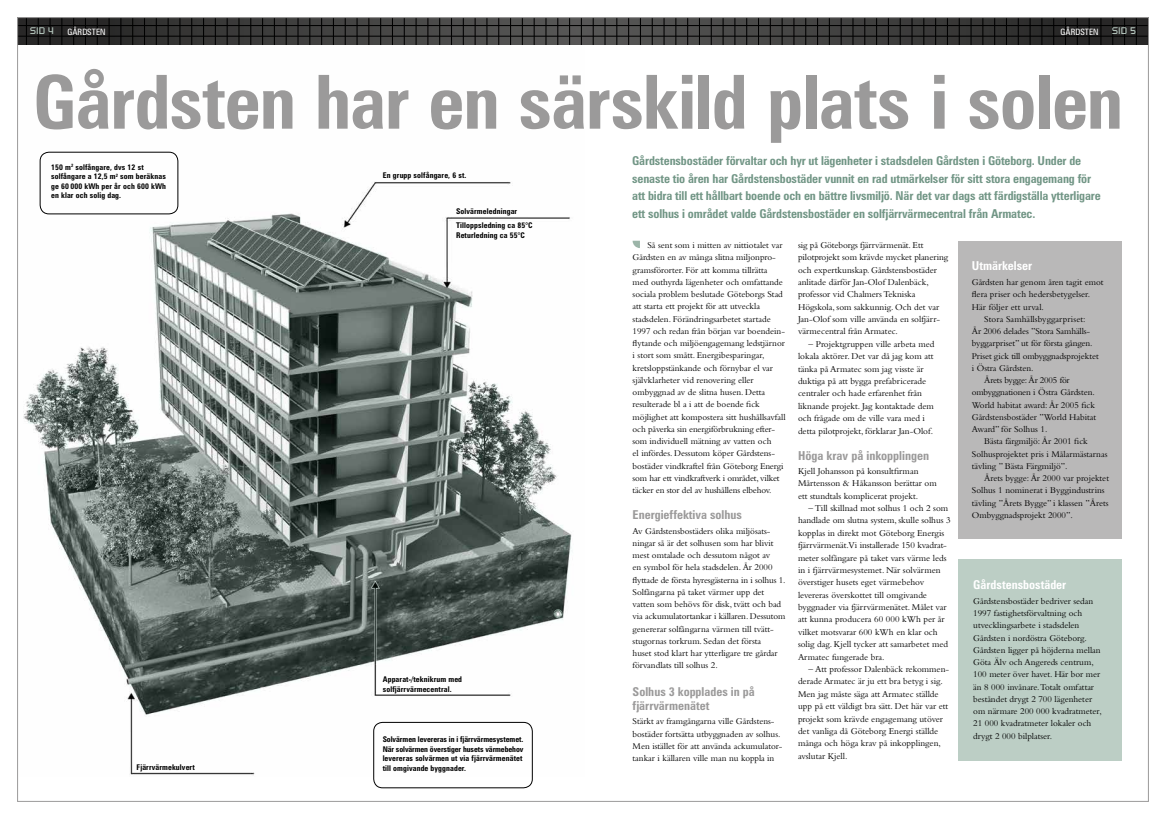
<style>
.page{position:relative;width:1166px;height:819px;background:#fff}
.page>*{position:absolute;margin:0;border:0;box-sizing:border-box;transform-origin:0 0}
.t1{font:700 condensed 74.64px "Zurich BT";letter-spacing:-.015em;color:#9b9a9a}
.t2{font:700 condensed 12.34px "Zurich BT";color:#9b9a9a}
.t3{font:700 condensed 12.25px/17.5px "Zurich BT";letter-spacing:-.01em;color:#729686}
.t4{font:700 condensed 12.25px/14px "Zurich BT";color:#9b9a9a}
.t5{font:700 condensed 12.25px "Zurich BT";color:#fff}
.t6{font:9.45px "Russell Square";color:#bccec5}
.t7{font:9.28px/12.3px "Bembo";color:#000}
.t8{font:9.19px/12.2px "Bembo";color:#000}
.t9{font:9.19px "Bembo";letter-spacing:-.02em;color:#000}
.t10{font:condensed 8.75px "Zurich BT";color:#fff}
.t11{font:700 condensed 7.88px/9.6px "Zurich BT";letter-spacing:.015em;color:#000}
</style>
<div class="page">
<img style="left:23px;top:151px;width:549px;height:626px">
<div style="left:958px;top:241px;width:164px;height:297px;background:#b9b8b8"></div>
<svg style="left:19px;top:19px;width:1127px;height:26px"></svg>
<hr style="left:17px;top:36px;width:1131px;height:1px;background:#000">
<hr style="left:17px;top:25px;width:1131px;height:1px;background:#000">
<svg style="left:632px;top:241px;width:8px;height:7px"></svg>
<div style="left:958px;top:559px;width:164px;height:201px;background:#bccec5"></div>
<div style="left:40px;top:152px;width:138px;height:62px;border:1px solid #000;border-radius:9px"></div>
<div style="left:373px;top:722px;width:159px;height:66px;border:1px solid #000;border-radius:9px"></div>
<svg style="left:554px;top:609px;width:8px;height:9px"></svg>
<p class="t10" style="left:67px;top:26px;width:39px">GÅRDSTEN</p>
<p class="t10" style="left:1060px;top:26px;width:39px">GÅRDSTEN</p>
<h1 class="t1" style="left:33px;top:57px;width:1092px">Gårdsten har en särskild plats i solen</h1>
<p class="t3" style="left:632px;top:152px;width:470px">Gårdstensbostäder förvaltar och hyr ut lägenheter i stadsdelen Gårdsten i Göteborg. Under de senaste tio åren har Gårdstensbostäder vunnit en rad utmärkelser för sitt stora engagemang för att bidra till ett hållbart boende och en bättre livsmiljö. När det var dags att färdigställa ytterligare ett solhus i området valde Gårdstensbostäder en solfjärrvärmecentral från Armatec.</p>
<p class="t8" style="left:632px;top:239px;width:154px;text-indent:15px">Så sent som i mitten av nittiotalet var Gårdsten en av många slitna miljonpro&shy;gramsförorter. För att komma tillrätta med outhyrda lägenheter och omfattande sociala problem beslutade Göteborgs Stad att starta ett projekt för att utveckla stadsdelen. Förändringsarbetet startade 1997 och redan från början var boendein&shy;flytande och miljöengagemang ledstjärnor i stort som smått. Energibesparingar, kretsloppstänkande och förnybar el var självklarheter vid renovering eller ombyggnad av de slitna husen. Detta resulterade bl a i att de boende fick möjlighet att kompostera sitt hushållsavfall och påverka sin energiförbrukning efter&shy;som individuell mätning av vatten och<br>el infördes. Dessutom köper Gårdstens&shy;bostäder vindkraftel från Göteborg Energi som har ett vindkraftverk i området, vilket täcker en stor del av hushållens elbehov.</p>
<h3 class="t4" style="left:632px;top:508px;width:111px">Energieffektiva solhus</h3>
<p class="t8" style="left:632px;top:524px;width:154px">Av Gårdstensbostäders olika miljösats&shy;ningar så är det solhusen som har blivit mest omtalade och dessutom något av<br>en symbol för hela stadsdelen. År 2000 flyttade de första hyresgästerna in i solhus 1.<br>Solfångarna på taket värmer upp det vatten som behövs för disk, tvätt och bad via ackumulatortankar i källaren. Dessutom genererar solfångarna värmen till tvätt&shy;stugornas torkrum. Sedan det första<br>huset stod klart har ytterligare tre gårdar förvandlats till solhus 2.</p>
<h3 class="t4" style="left:632px;top:684px;width:124px">Solhus 3 kopplades in på fjärrvärmenätet</h3>
<p class="t8" style="left:632px;top:715px;width:151px">Stärkt av framgångarna ville Gårdstens&shy;bostäder fortsätta utbyggnaden av solhus.<br>Men istället för att använda ackumulator&shy;tankar i källaren ville man nu koppla in</p>
<p class="t6" style="left:30px;top:25px;width:26px">SID 4</p>
<p class="t6" style="left:1111px;top:25px;width:26px">SID 5</p>
<p class="t11" style="left:51px;top:162px;width:116px">150 m<sup>2</sup> solfångare, dvs 12 st solfångare a 12,5 m<sup>2</sup> som beräknas ge 60 000 kWh per år och 600 kWh en klar och solig dag.</p>
<p class="t11" style="left:383px;top:170px;width:85px">En grupp solfångare, 6 st.</p>
<p class="t11" style="left:456px;top:205px;width:78px;line-height:13.9px">Solvärmeledningar<br>Tilloppsledning ca 85°C</p>
<p class="t11" style="left:456px;top:230px;width:70px">Returledning ca 55°C</p>
<p class="t7" style="left:798px;top:238px;width:152px">sig på Göteborgs fjärrvärmenät. Ett pilotprojekt som krävde mycket planering och expertkunskap. Gårdstensbostäder anlitade därför Jan-Olof Dalenbäck, professor vid Chalmers Tekniska Högskola, som sakkunnig. Och det var Jan-Olof som ville använda en solfjärr&shy;värmecentral från Armatec.</p>
<p class="t7" style="left:798px;top:337px;width:138px;text-indent:11px">– Projektgruppen ville arbeta med lokala aktörer. Det var då jag kom att tänka på Armatec som jag visste är duktiga på att bygga prefabricerade centraler och hade erfarenhet från liknande projekt. Jag kontaktade dem och frågade om de ville vara med i detta pilotprojekt, förklarar Jan-Olof.</p>
<h2 class="t2" style="left:798px;top:448px;width:133px">Höga krav på inkopplingen</h2>
<p class="t7" style="left:798px;top:464px;width:140px">Kjell Johansson på konsultfirman<br>Mårtensson &amp; Håkansson berättar om ett stundtals komplicerat projekt.</p>
<p class="t7" style="left:798px;top:502px;width:154px;text-indent:11px">– Till skillnad mot solhus 1 och 2 som handlade om slutna system, skulle solhus 3 kopplas in direkt mot Göteborg Energis fjärrvärmenät.Vi installerade 150 kvadrat&shy;meter solfångare på taket vars värme leds in i fjärrvärmesystemet. När solvärmen överstiger husets eget värmebehov levereras överskottet till omgivande byggnader via fjärrvärmenätet. Målet var att kunna producera 60 000 kWh per år vilket motsvarar 600 kWh en klar och solig dag. Kjell tycker att samarbetet med Armatec fungerade bra.</p>
<p class="t7" style="left:798px;top:662px;width:153px;text-indent:11px">– Att professor Dalenbäck rekommen&shy;derade Armatec är ju ett bra betyg i sig.<br>Men jag måste säga att Armatec ställde upp på ett väldigt bra sätt. Det här var ett projekt som krävde engagemang utöver det vanliga då Göteborg Energi ställde många och höga krav på inkopplingen, avslutar Kjell.</p>
<h3 class="t5" style="left:972px;top:258px;width:62px">Utmärkelser</h3>
<p class="t8" style="left:972px;top:276px;width:133px">Gårdsten har genom åren tagit emot</p>
<p class="t8" style="left:972px;top:288px;width:120px">flera priser och hedersbetygelser.</p>
<p class="t8" style="left:972px;top:300px;width:74px">Här följer ett urval.</p>
<p class="t8" style="left:984px;top:313px;width:103px">Stora Samhällsbyggarpriset:</p>
<p class="t8" style="left:972px;top:325px;width:120px">År 2006 delades ”Stora Samhälls-</p>
<p class="t8" style="left:972px;top:337px;width:122px">byggarpriset” ut för första gången.</p>
<p class="t8" style="left:972px;top:349px;width:129px">Priset gick till ombyggnadsprojektet</p>
<p class="t8" style="left:972px;top:362px;width:63px">i Östra Gårdsten.</p>
<p class="t9" style="left:984px;top:375px;width:87px">Årets bygge: År 2005 för</p>
<p class="t9" style="left:972px;top:387px;width:125px">ombyggnationen i Östra Gårdsten.</p>
<p class="t8" style="left:972px;top:398px;width:125px">World habitat award: År 2005 fick</p>
<p class="t8" style="left:972px;top:411px;width:126px">Gårdstensbostäder ”World Habitat</p>
<p class="t8" style="left:972px;top:423px;width:77px">Award” för Solhus 1.</p>
<p class="t8" style="left:984px;top:435px;width:105px">Bästa färgmiljö: År 2001 fick</p>
<p class="t8" style="left:972px;top:447px;width:137px">Solhusprojektet pris i Målarmästarnas</p>
<p class="t8" style="left:972px;top:460px;width:97px">tävling ” Bästa Färgmiljö”.</p>
<p class="t8" style="left:984px;top:472px;width:126px">Årets bygge: År 2000 var projektet</p>
<p class="t8" style="left:972px;top:484px;width:134px">Solhus 1 nominerat i Byggindustrins</p>
<p class="t8" style="left:972px;top:496px;width:138px">tävling ”Årets Bygge” i klassen ”Årets</p>
<p class="t8" style="left:972px;top:509px;width:103px">Ombyggnadsprojekt 2000”.</p>
<h3 class="t5" style="left:973px;top:577px;width:95px">Gårdstensbostäder</h3>
<p class="t8" style="left:973px;top:594px;width:130px">Gårdstensbostäder bedriver sedan<br>1997 fastighetsförvaltning och utvecklingsarbete i stadsdelen<br>Gårdsten i nordöstra Göteborg.<br>Gårdsten ligger på höjderna mellan<br>Göta Älv och Angereds centrum,<br>100 meter över havet. Här bor mer än 8 000 invånare.Totalt omfattar beståndet drygt 2 700 lägenheter om närmare 200 000 kvadratmeter,<br>21 000 kvadratmeter lokaler och drygt 2 000 bilplatser.</p>
<p class="t11" style="left:383px;top:674px;width:81px">Apparat-/teknikrum med solfjärrvärmecentral.</p>
<p class="t11" style="left:383px;top:734px;width:142px;text-align:justify">Solvärmen levereras in i fjärrvärmesystemet.<br>När solvärmen överstiger husets värmebehov levereras solvärmen ut via fjärrvärmenätet till omgivande byggnader.</p>
<p class="t11" style="left:136px;top:762px;width:60px">Fjärrvärmekulvert</p>
</div>
